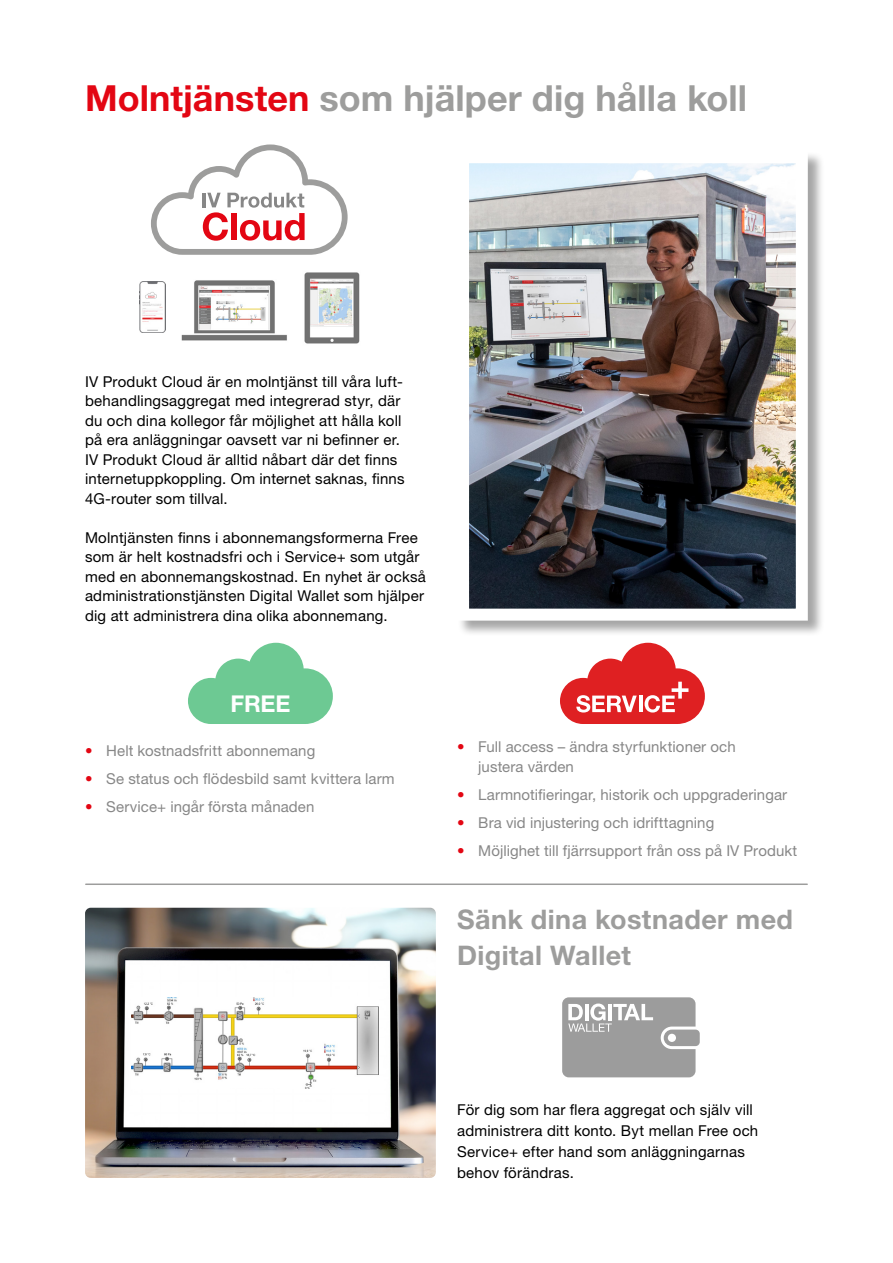
<style>
.page{position:relative;width:893px;height:1263px;background:#fff}
.page>*{position:absolute;margin:0;border:0;box-sizing:border-box;transform-origin:0 0}
.t1{font:700 36px "Helvetica Neue LTW1 G";color:#9d9d9c}
.t2{font:700 27px/36px "Helvetica Neue LTW1 G";letter-spacing:.015em;color:#9d9d9c}
.t3{font:700 23.25px "Helvetica Neue LTW1 G";color:#fff}
.t4{font:15px/19.5px "Helvetica Neue LTW1 G";letter-spacing:.015em;color:#000}
.t5{font:15px/19.5px "Helvetica Neue LTW1 G";letter-spacing:.005em;color:#878787}
.s1{color:#e30613}
</style>
<div class="page">
<svg style="left:188px;top:643px;width:145px;height:81px"></svg>
<svg style="left:560px;top:643px;width:145px;height:81px"></svg>
<img style="left:85px;top:908px;width:351px;height:270px">
<img style="left:131px;top:997px;width:247px;height:91px">
<hr style="left:86px;top:883px;width:721px;height:2px;background:#9d9d9c">
<img style="left:181px;top:272px;width:179px;height:72px">
<svg style="left:151px;top:144px;width:197px;height:111px"></svg>
<img style="left:140px;top:281px;width:26px;height:52px">
<div style="left:457px;top:152px;width:367px;height:485px;background:#000;opacity:.35"></div>
<img style="left:470px;top:164px;width:325px;height:444px">
<div style="left:457px;top:151px;width:351px;height:470px;border:12px solid #fff"></div>
<div style="left:562px;top:997px;width:133px;height:80px;background:#9c9c9c;border-radius:7px"></div>
<svg style="left:661px;top:1026px;width:39px;height:23px"></svg>
<div style="left:668px;top:1034px;width:8px;height:8px;background:#fff;border-radius:50%"></div>
<svg style="left:568px;top:1003px;width:85px;height:29px"></svg>
<h1 class="t1" style="left:85px;top:76px;width:664px"><span class="s1">Molntjänsten</span> som hjälper dig hålla koll</h1>
<p class="t4" style="left:85px;top:371px;width:321px">IV Produkt Cloud är en molntjänst till våra luft&shy;behandlingsaggregat med integrerad styr, där du och dina kollegor får möjlighet att hålla koll på era anläggningar oavsett var ni befinner er.<br>IV Produkt Cloud är alltid nåbart där det finns internetuppkoppling. Om internet saknas, finns 4G-router som tillval.</p>
<p class="t4" style="left:85px;top:527px;width:342px">Molntjänsten finns i abonnemangsformerna Free som är helt kostnadsfri och i Service+ som utgår med en abonnemangskostnad. En nyhet är också administrationstjänsten Digital Wallet som hjälper dig att administrera dina olika abonnemang.</p>
<h3 class="t3" style="left:230px;top:689px;width:62px">FREE</h3>
<p class="t5" style="left:85px;top:740px;width:232px"><span class="s1">•</span> Helt kostnadsfritt abonnemang</p>
<p class="t5" style="left:85px;top:768px;width:311px"><span class="s1">•</span> Se status och flödesbild samt kvittera larm</p>
<p class="t5" style="left:85px;top:796px;width:231px"><span class="s1">•</span> Service+ ingår första månaden</p>
<p class="t5" style="left:478px;top:737px;width:259px;text-indent:-21px"><span class="s1">•</span> Full access – ändra styrfunktioner och justera värden</p>
<p class="t5" style="left:457px;top:785px;width:332px"><span class="s1">•</span> Larmnotifieringar, historik och uppgraderingar</p>
<p class="t5" style="left:457px;top:813px;width:259px"><span class="s1">•</span> Bra vid injustering och idrifttagning</p>
<p class="t5" style="left:457px;top:841px;width:342px"><span class="s1">•</span> Möjlighet till fjärrsupport från oss på IV Produkt</p>
<h2 class="t2" style="left:457px;top:901px;width:338px">Sänk dina kostnader med<br>Digital Wallet</h2>
<p class="t4" style="left:457px;top:1099px;width:303px;line-height:21px">För dig som har flera aggregat och själv vill administrera ditt konto. Byt mellan Free och Service+ efter hand som anläggningarnas behov förändras.</p>
</div>
